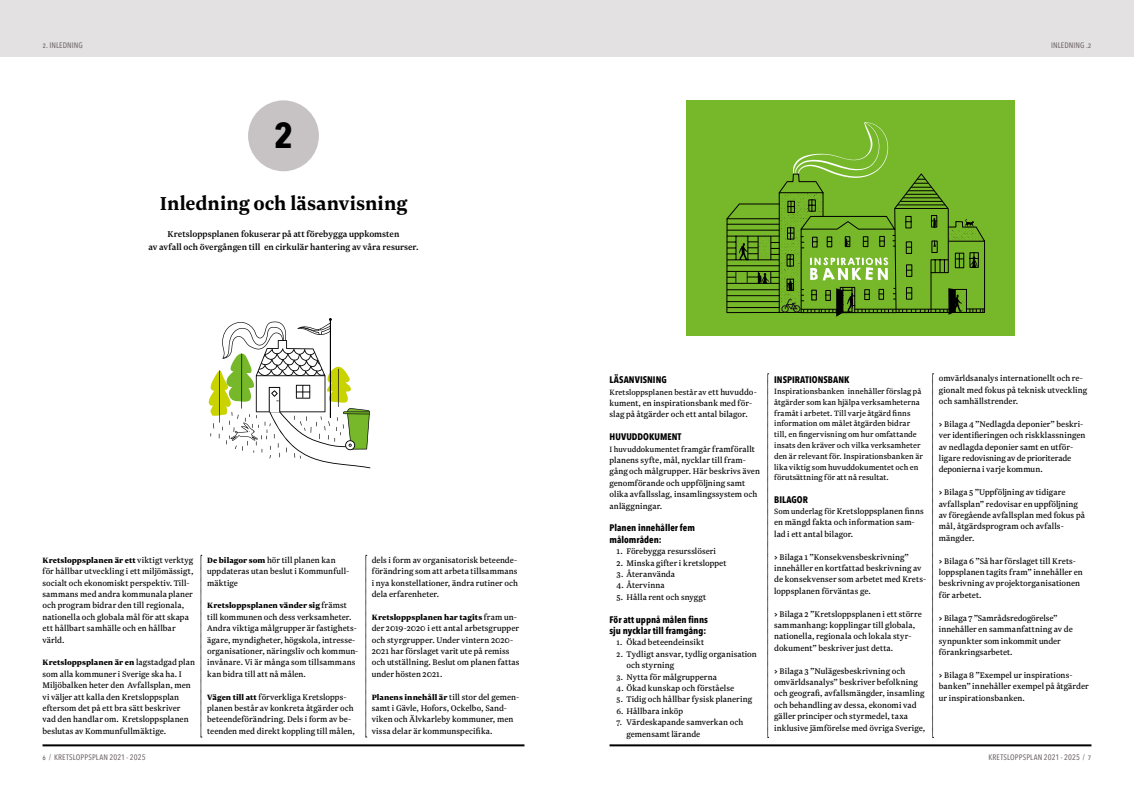
<style>
.page{position:relative;width:1134px;height:794px;background:#fff}
.page>*{position:absolute;margin:0;border:0;box-sizing:border-box;transform-origin:0 0}
.t1{font:700 36px "Avenir Next Condensed";color:#000}
.t2{font:700 22px "Newzald";color:#000}
.t3{font:500 10px/13px "Newzald";letter-spacing:.005em;color:#000;text-align:center}
.t4{font:9.5px/11.4px "Newzald";letter-spacing:.005em;color:#000}
.t5{font:700 9.5px/11.4px "Avenir Next Condensed";color:#000}
.t6{font:9px/10.8px "Newzald";letter-spacing:.01em;color:#000}
.t7{font:900 9px "Newzald";letter-spacing:.005em;color:#000}
.t8{font:500 8px "Avenir Next Condensed";letter-spacing:.01em;color:#746a6d}
.s1{font-weight:400;font-size:9.5px}
.s2{font-weight:900;font-size:9px}
.s3{font-size:9.5px}
.s4{font-size:9px}
.s5{font-weight:900}
</style>
<div class="page">
<hr style="left:43px;top:744px;width:481px;height:2px;background:#000">
<hr style="left:609px;top:744px;width:482px;height:2px;background:#000">
<svg style="left:932px;top:373px;width:1px;height:365px"></svg>
<svg style="left:767px;top:373px;width:2px;height:365px"></svg>
<svg style="left:366px;top:555px;width:1px;height:183px"></svg>
<svg style="left:201px;top:555px;width:1px;height:183px"></svg>
<div style="left:0;top:0;width:567px;height:57px;background:#e3e1e2"></div>
<div style="left:567px;top:0;width:567px;height:57px;background:#e3e1e2"></div>
<div style="left:248px;top:100px;width:71px;height:71px;background:#c7c3c5;border-radius:50%"></div>
<div style="left:686px;top:101px;width:329px;height:235px;background:#76b82a"></div>
<svg style="left:726px;top:122px;width:259px;height:195px"></svg>
<svg style="left:209px;top:318px;width:161px;height:150px"></svg>
<p class="t8" style="left:43px;top:40px;width:42px">2. INLEDNING</p>
<p class="t8" style="left:1051px;top:40px;width:42px">INLEDNING .2</p>
<p class="t8" style="left:43px;top:40px;width:5px">1</p>
<p class="t8" style="left:1087px;top:40px;width:5px">1</p>
<p class="t1" style="left:274px;top:113px;width:20px">2</p>
<p class="t2" style="left:160px;top:190px;width:249px">Inledning och läsanvisning</p>
<p class="t3" style="left:148px;top:228px;width:272px">Kretsloppsplanen fokuserar på att förebygga uppkomsten<br>av avfall och övergången till en cirkulär hantering av våra resurser.</p>
<p class="t7" style="left:43px;top:554px;width:152px">Kretsloppsplanen är ett <span class="s1">viktigt verktyg</span></p>
<p class="t4" style="left:43px;top:565px;width:152px">för hållbar utveckling i ett miljömässigt, socialt och ekonomiskt perspektiv. Till&shy;sammans med andra kommunala planer och program bidrar den till regionala, nationella och globala mål för att skapa ett hållbart samhälle och en hållbar värld.</p>
<p class="t7" style="left:43px;top:656px;width:154px">Kretsloppsplanen är en <span class="s1">lagstadgad plan</span></p>
<p class="t4" style="left:43px;top:668px;width:150px">som alla kommuner i Sverige ska ha. I Miljöbalken heter den Avfallsplan, men vi väljer att kalla den Kretsloppsplan eftersom det på ett bra sätt beskriver vad den handlar om. Kretsloppsplanen beslutas av Kommunfullmäktige.</p>
<p class="t4" style="left:207px;top:554px;width:144px"><span class="s2">De bilagor som</span> hör till planen kan uppdateras utan beslut i Kommunfull&shy;mäktige</p>
<p class="t7" style="left:207px;top:599px;width:141px">Kretsloppsplanen vänder sig <span class="s1">främst</span></p>
<p class="t4" style="left:207px;top:611px;width:153px">till kommunen och dess verksamheter.<br>Andra viktiga målgrupper är fastighets&shy;ägare, myndigheter, högskola, intresse&shy;organisationer, näringsliv och kommun&shy;invånare. Vi är många som tillsammans kan bidra till att nå målen.</p>
<p class="t4" style="left:207px;top:691px;width:149px"><span class="s2">Vägen till att</span> förverkliga Kretslopps&shy;planen består av konkreta åtgärder och beteendeförändring. Dels i form av be&shy;teenden med direkt koppling till målen,</p>
<p class="t4" style="left:372px;top:554px;width:148px;text-align:justify">dels i form av organisatorisk beteende&shy;förändring som att arbeta tillsammans i nya konstellationer, ändra rutiner och dela erfarenheter.</p>
<p class="t7" style="left:372px;top:611px;width:146px">Kretsloppsplanen har tagits <span class="s1">fram un-</span></p>
<p class="t4" style="left:372px;top:622px;width:149px">der 2019-2020 i ett antal arbetsgrupper och styrgrupper. Under vintern 2020- 2021 har förslaget varit ute på remiss och utställning. Beslut om planen fattas under hösten 2021.</p>
<p class="t7" style="left:372px;top:691px;width:149px">Planens innehåll är <span class="s1">till stor del gemen-</span></p>
<p class="t4" style="left:372px;top:702px;width:143px">samt i Gävle, Hofors, Ockelbo, Sand&shy;viken och Älvkarleby kommuner, men vissa delar är kommunspecifka.</p>
<p class="t5" style="left:609px;top:374px;width:59px">LÄSANVISNING</p>
<p class="t6" style="left:609px;top:386px;width:149px">Kretsloppsplanen består av <span class="s3">ett huvuddo-</span></p>
<p class="t4" style="left:609px;top:397px;width:144px">kument, en inspirationsbank med för&shy;slag på åtgärder och ett antal bilagor.</p>
<p class="t5" style="left:609px;top:431px;width:74px">HUVUDDOKUMENT</p>
<p class="t6" style="left:609px;top:443px;width:147px">I huvuddokumentet framgår <span class="s3">framförallt</span></p>
<p class="t4" style="left:609px;top:454px;width:152px">planens syfte, mål, nycklar till fram&shy;gång och målgrupper. Här beskrivs även genomförande och uppföljning samt olika avfallsslag, insamlingssystem och anläggningar.</p>
<p class="t5" style="left:609px;top:522px;width:87px">Planen innehåller fem målområden:</p>
<p class="t4" style="left:617px;top:545px;width:101px">1. Förebygga resursslöseri</p>
<p class="t4" style="left:617px;top:557px;width:111px">2. Minska gifter i kretsloppet</p>
<p class="t4" style="left:617px;top:568px;width:60px">3. Återanvända</p>
<p class="t4" style="left:617px;top:579px;width:50px">4. Återvinna</p>
<p class="t4" style="left:617px;top:591px;width:91px">5. Hålla rent och snyggt</p>
<p class="t5" style="left:609px;top:613px;width:100px">För att uppnå målen finns</p>
<p class="t5" style="left:609px;top:625px;width:98px">sju nycklar till framgång:</p>
<p class="t4" style="left:617px;top:636px;width:89px"><span class="s4">1.</span> Ökad beteendeinsikt</p>
<p class="t4" style="left:626px;top:648px;width:132px;text-indent:-10px"><span class="s4">2.</span> Tydligt ansvar, tydlig organisation och styrning</p>
<p class="t4" style="left:617px;top:671px;width:102px"><span class="s4">3.</span> Nytta för målgrupperna</p>
<p class="t4" style="left:617px;top:682px;width:119px"><span class="s4">4.</span> Ökad kunskap och förståelse</p>
<p class="t4" style="left:617px;top:693px;width:137px"><span class="s4">5.</span> Tidig och hållbar fysisk planering</p>
<p class="t4" style="left:617px;top:705px;width:68px"><span class="s4">6.</span> Hållbara inköp</p>
<p class="t4" style="left:626px;top:716px;width:118px;text-indent:-10px"><span class="s4">7.</span> Värdeskapande samverkan och gemensamt lärande</p>
<p class="t5" style="left:774px;top:374px;width:77px">INSPIRATIONSBANK</p>
<p class="t6" style="left:774px;top:386px;width:150px">Inspirationsbanken innehåller förslag på åtgärder som kan hjälpa verksamheterna framåt i arbetet. Till varje åtgärd fnns information om målet åtgärden bidrar till, en fngervisning om hur omfattande insats den kräver och vilka verksamheter den är relevant för. Inspirationsbanken är lika viktig som huvuddokumentet och en förutsättning för att nå resultat.</p>
<p class="t5" style="left:774px;top:493px;width:35px">BILAGOR</p>
<p class="t4" style="left:774px;top:505px;width:151px"><span class="s4">Som underlag för</span> Kretsloppsplanen fnns en mängd fakta och information sam&shy;lad i ett antal bilagor.</p>
<p class="t4" style="left:774px;top:551px;width:153px"><span class="s5">&gt;</span> Bilaga 1 ”Konsekvensbeskrivning” innehåller en kortfattad beskrivning av de konsekvenser som arbetet med Krets&shy;loppsplanen förväntas ge.</p>
<p class="t4" style="left:774px;top:608px;width:149px"><span class="s5">&gt;</span> Bilaga 2 ”Kretsloppsplanen i ett större sammanhang: kopplingar till globala, nationella, regionala och lokala styr&shy;dokument” beskriver just detta.</p>
<p class="t4" style="left:774px;top:665px;width:153px"><span class="s5">&gt;</span> Bilaga 3 ”Nulägesbeskrivning och omvärldsanalys” beskriver befolkning och geograf, avfallsmängder, insamling och behandling av dessa, ekonomi vad gäller principer och styrmedel, taxa inklusive jämförelse med övriga Sverige,</p>
<p class="t4" style="left:939px;top:372px;width:150px">omvärldsanalys internationellt och re&shy;gionalt med fokus på teknisk utveckling och samhällstrender.</p>
<p class="t4" style="left:939px;top:418px;width:148px"><span class="s5">&gt;</span> Bilaga 4 ”Nedlagda deponier” beskri&shy;ver identiferingen och riskklassningen av nedlagda deponier samt en utför&shy;ligare redovisning av de prioriterade deponierna i varje kommun.</p>
<p class="t4" style="left:939px;top:486px;width:148px"><span class="s5">&gt;</span> Bilaga 5 ”Uppföljning av tidigare avfallsplan” redovisar en uppföljning av föregående avfallsplan med fokus på mål, åtgärdsprogram och avfalls&shy;mängder.</p>
<p class="t4" style="left:939px;top:555px;width:145px"><span class="s5">&gt;</span> Bilaga 6 ”Så har förslaget till Krets&shy;loppsplanen tagits fram” innehåller en beskrivning av projektorganisationen för arbetet.</p>
<p class="t4" style="left:939px;top:612px;width:135px"><span class="s5">&gt;</span> Bilaga 7 ”Samrådsredogörelse” innehåller en sammanfattning av de synpunkter som inkommit under förankringsarbetet.</p>
<p class="t4" style="left:939px;top:669px;width:151px"><span class="s5">&gt;</span> Bilaga 8 ”Exempel ur inspirations&shy;banken” innehåller exempel på åtgärder ur inspirationsbanken.</p>
<p class="t8" style="left:43px;top:752px;width:105px">6 / KRETSLOPPSPLAN 2021 - 2025</p>
<p class="t8" style="left:988px;top:752px;width:105px">KRETSLOPPSPLAN 2021 - 2025 / 7</p>
</div>
